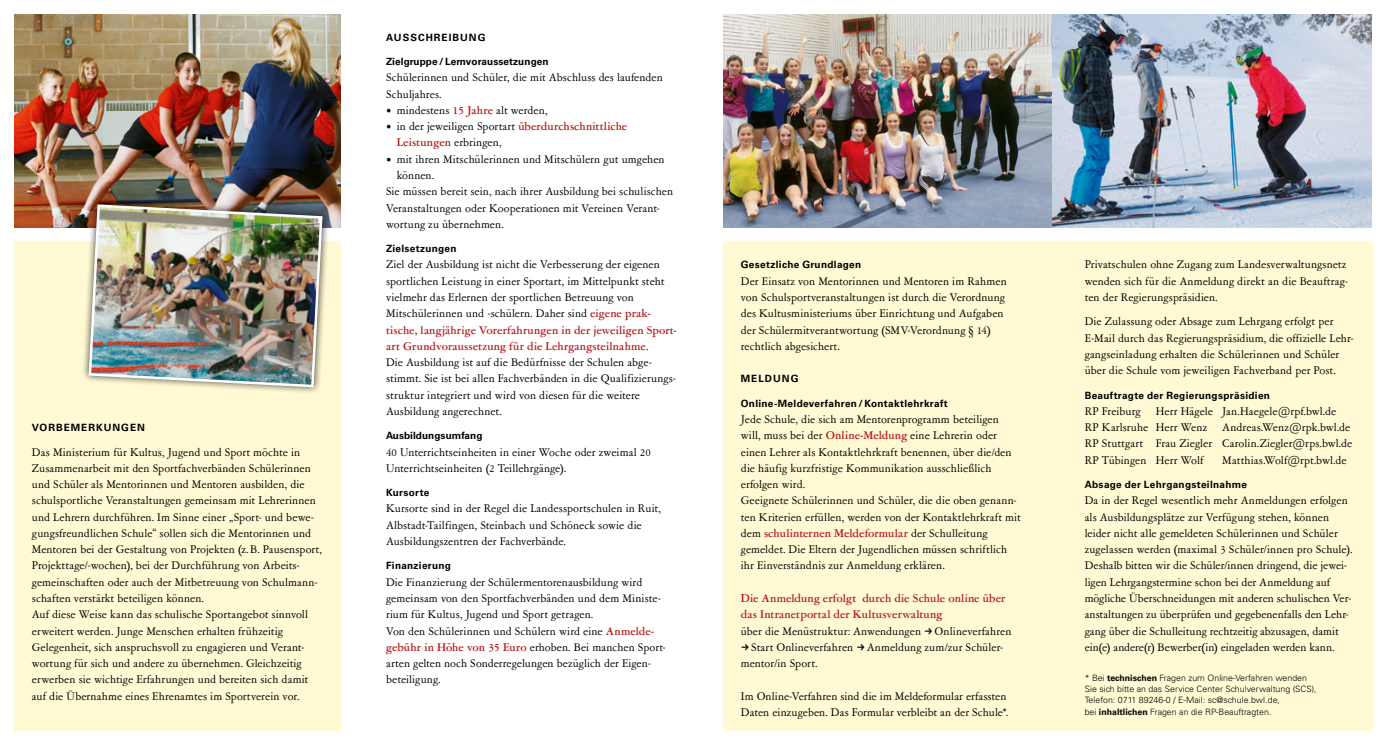
<style>
.page{position:relative;width:1386px;height:745px;background:#fff}
.page>*{position:absolute;margin:0;border:0;box-sizing:border-box;transform-origin:0 0}
.t1{font:12.5px/16.2px "Garamont Amst SBOP Rom";letter-spacing:.005em;color:#000}
.t2{font:500 12.5px/16.2px "Garamont Amst SBOP";letter-spacing:.015em;color:#b61716}
.t3{font:700 10px "Univers LT Std";letter-spacing:.03em;color:#000}
.t4{font:700 10px "Univers LT Std";letter-spacing:.1em;color:#000}
.t5{font:700 10px "Univers LT Std";letter-spacing:.01em;color:#000}
.t6{font:700 10px "Univers LT Std";letter-spacing:.005em;color:#000}
.t7{font:300 8.75px/11.2px "Univers LT Std";letter-spacing:.005em;color:#000}
.s1{font-family:"Garamont Amst SBOP";font-weight:500;color:#b61716}
.s2{font-family:"Garamont Amst SBOP Rom";font-weight:400;color:#000}
.s3{font-weight:700}
</style>
<div class="page">
<div style="left:15px;top:241px;width:326px;height:489px;background:#fff9d4"></div>
<div style="left:723px;top:241px;width:649px;height:489px;background:#fff9d4"></div>
<img style="left:723px;top:14px;width:648px;height:213px">
<img style="left:14px;top:14px;width:326px;height:213px">
<div style="left:81px;top:197px;width:249px;height:197px;background:#000;opacity:.75"></div>
<img style="left:87px;top:203px;width:237px;height:185px">
<p class="t4" style="left:32px;top:421px;width:115px">VORBEMERKUNGEN</p>
<p class="t1" style="left:32px;top:444px;width:291px">Das Ministerium für Kultus, Jugend und Sport möchte in Zusammenarbeit mit den Sportfachverbänden Schülerinnen und Schüler als Mentorinnen und Mentoren ausbilden, die schulsportliche Veranstaltungen gemeinsam mit Lehrerinnen und Lehrern durchführen. Im Sinne einer „Sport- und bewe&shy;gungsfreundlichen Schule“ sollen sich die Mentorinnen und Mentoren bei der Gestaltung von Projekten (z.B. Pausensport, Projekttage/-wochen), bei der Durchführung von Arbeits&shy;gemeinschaften oder auch der Mitbetreuung von Schulmann&shy;schaften verstärkt beteiligen können.<br>Auf diese Weise kann das schulische Sportangebot sinnvoll erweitert werden. Junge Menschen erhalten frühzeitig Gelegenheit, sich anspruchsvoll zu engagieren und Verant&shy;wortung für sich und andere zu übernehmen. Gleichzeitig erwerben sie wichtige Erfahrungen und bereiten sich damit auf die Übernahme eines Ehrenamtes im Sportverein vor.</p>
<p class="t4" style="left:386px;top:31px;width:101px">AUSSCHREIBUNG</p>
<p class="t5" style="left:386px;top:56px;width:164px">Zielgruppe / Lernvoraussetzungen</p>
<p class="t1" style="left:386px;top:70px;width:278px">Schülerinnen und Schüler, die mit Abschluss des laufenden<br>Schuljahres.</p>
<p class="t1" style="left:386px;top:102px;width:163px">• mindestens <span class="s1">15 Jahre</span> alt werden,</p>
<p class="t1" style="left:386px;top:119px;width:243px">• in der jeweiligen Sportart <span class="s1">überdurchschnittliche</span></p>
<p class="t2" style="left:397px;top:135px;width:106px">Leistungen <span class="s2">erbringen,</span></p>
<p class="t1" style="left:386px;top:151px;width:280px">• mit ihren Mitschülerinnen und Mitschülern gut umgehen</p>
<p class="t1" style="left:397px;top:167px;width:39px">können.</p>
<p class="t1" style="left:386px;top:184px;width:289px">Sie müssen bereit sein, nach ihrer Ausbildung bei schulischen</p>
<p class="t1" style="left:386px;top:200px;width:275px">Veranstaltungen oder Kooperationen mit Vereinen Verant-</p>
<p class="t1" style="left:386px;top:216px;width:119px">wortung zu übernehmen.</p>
<p class="t3" style="left:386px;top:242px;width:72px">Zielsetzungen</p>
<p class="t1" style="left:386px;top:257px;width:280px">Ziel der Ausbildung ist nicht die Verbesserung der eigenen sportlichen Leistung in einer Sportart, im Mittelpunkt steht vielmehr das Erlernen der sportlichen Betreuung von Mitschülerinnen und -schülern. Daher sind <span class="s1">eigene prak-</span></p>
<p class="t2" style="left:386px;top:322px;width:292px">tische, langjährige Vorerfahrungen in der jeweiligen Sport&shy;art Grundvoraussetzung für die Lehrgangsteilnahme<span class="s2">.</span></p>
<p class="t1" style="left:386px;top:354px;width:292px">Die Ausbildung ist auf die Bedürfnisse der Schulen abge&shy;stimmt. Sie ist bei allen Fachverbänden in die Qualifizierungs&shy;struktur integriert und wird von diesen für die weitere Ausbildung angerechnet.</p>
<p class="t6" style="left:386px;top:429px;width:98px">Ausbildungsumfang</p>
<p class="t1" style="left:386px;top:444px;width:266px">40 Unterrichtseinheiten in einer Woche oder zweimal 20<br>Unterrichtseinheiten (2 Teillehrgänge).</p>
<p class="t3" style="left:386px;top:486px;width:45px">Kursorte</p>
<p class="t1" style="left:386px;top:501px;width:276px">Kursorte sind in der Regel die Landessportschulen in Ruit,<br>Albstadt-Tailfingen, Steinbach und Schöneck sowie die<br>Ausbildungszentren der Fachverbände.</p>
<p class="t3" style="left:386px;top:559px;width:66px">Finanzierung</p>
<p class="t1" style="left:386px;top:574px;width:281px">Die Finanzierung der Schülermentorenausbildung wird gemeinsam von den Sportfachverbänden und dem Ministe&shy;rium für Kultus, Jugend und Sport getragen.<br>Von den Schülerinnen und Schülern wird eine <span class="s1">Anmelde&shy;gebühr in Höhe von 35 Euro</span> erhoben. Bei manchen Sport&shy;arten gelten noch Sonderregelungen bezüglich der Eigen&shy;beteiligung.</p>
<p class="t3" style="left:741px;top:259px;width:122px">Gesetzliche Grundlagen</p>
<p class="t1" style="left:741px;top:273px;width:267px">Der Einsatz von Mentorinnen und Mentoren im Rahmen von Schulsportveranstaltungen ist durch die Verordnung des Kultusministeriums über Einrichtung und Aufgaben der Schülermitverantwortung (SMV-Verordnung § 14) rechtlich abgesichert.</p>
<p class="t4" style="left:741px;top:372px;width:59px">MELDUNG</p>
<p class="t3" style="left:741px;top:397px;width:208px">Online-Meldeverfahren/Kontaktlehrkraft</p>
<p class="t1" style="left:741px;top:411px;width:281px">Jede Schule, die sich am Mentorenprogramm beteiligen will, muss bei der <span class="s1">Online-Meldung</span> eine Lehrerin oder einen Lehrer als Kontaktlehrkraft benennen, über die/den die häufig kurzfristige Kommunikation ausschließlich erfolgen wird.<br>Geeignete Schülerinnen und Schüler, die die oben genann&shy;ten Kriterien erfüllen, werden von der Kontaktlehrkraft mit</p>
<p class="t2" style="left:741px;top:525px;width:248px"><span class="s2">dem</span> schulinternen Meldeformular <span class="s2">der Schulleitung</span></p>
<p class="t1" style="left:741px;top:541px;width:268px">gemeldet. Die Eltern der Jugendlichen müssen schriftlich ihr Einverständnis zur Anmeldung erklären.</p>
<p class="t2" style="left:741px;top:590px;width:266px">Die Anmeldung erfolgt durch die Schule online über das Intranetportal der Kultusverwaltung</p>
<p class="t1" style="left:741px;top:622px;width:272px">über die Menüstruktur: Anwendungen Onlineverfahren</p>
<p class="t1" style="left:751px;top:639px;width:254px">Start Onlineverfahren Anmeldung zum/zur Schüler-</p>
<p class="t1" style="left:741px;top:655px;width:78px">mentor/in Sport.</p>
<p class="t1" style="left:741px;top:687px;width:269px">Im Online-Verfahren sind die im Meldeformular erfassten<br>Daten einzugeben. Das Formular verbleibt an der Schule*.</p>
<p class="t1" style="left:1084px;top:257px;width:265px">Privatschulen ohne Zugang zum Landesverwaltungsnetz wenden sich für die Anmeldung direkt an die Beauftrag&shy;ten der Regierungspräsidien.</p>
<p class="t1" style="left:1084px;top:314px;width:270px">Die Zulassung oder Absage zum Lehrgang erfolgt per E-Mail durch das Regierungspräsidium, die offizielle Lehr&shy;gangseinladung erhalten die Schülerinnen und Schüler über die Schule vom jeweiligen Fachverband per Post.</p>
<p class="t3" style="left:1084px;top:389px;width:187px">Beauftragte der Regierungspräsidien</p>
<p class="t1" style="left:1084px;top:403px;width:269px">RP Freiburg Herr Hägele Jan.Haegele@rpf.bwl.de RP Karlsruhe Herr Wenz Andreas.Wenz@rpk.bwl.de RP Stuttgart Frau Ziegler Carolin.Ziegler@rps.bwl.de RP Tübingen Herr Wolf</p>
<p class="t1" style="left:1222px;top:452px;width:126px">Matthias.Wolf@rpt.bwl.de</p>
<p class="t3" style="left:1084px;top:478px;width:164px">Absage der Lehrgangsteilnahme</p>
<p class="t1" style="left:1084px;top:492px;width:269px">Da in der Regel wesentlich mehr Anmeldungen erfolgen als Ausbildungsplätze zur Verfügung stehen, können leider nicht alle gemeldeten Schülerinnen und Schüler zugelassen werden (maximal 3 Schüler/innen pro Schule).<br>Deshalb bitten wir die Schüler/innen dringend, die jewei&shy;ligen Lehrgangstermine schon bei der Anmeldung auf mögliche Überschneidungen mit anderen schulischen Ver&shy;anstaltungen zu überprüfen und gegebenenfalls den Lehr&shy;gang über die Schulleitung rechtzeitig abzusagen, damit ein(e) andere(r) Bewerber(in) eingeladen werden kann.</p>
<p class="t7" style="left:1084px;top:671px;width:233px">* Bei <span class="s3">technischen</span> Fragen zum Online-Verfahren wenden Sie sich bitte an das Service Center Schulverwaltung (SCS), Telefon: 0711 89246-0 / E-Mail: sc@schule.bwl.de,<br>bei <span class="s3">inhaltlichen</span> Fragen an die RP-Beauftragten.</p>
</div>
